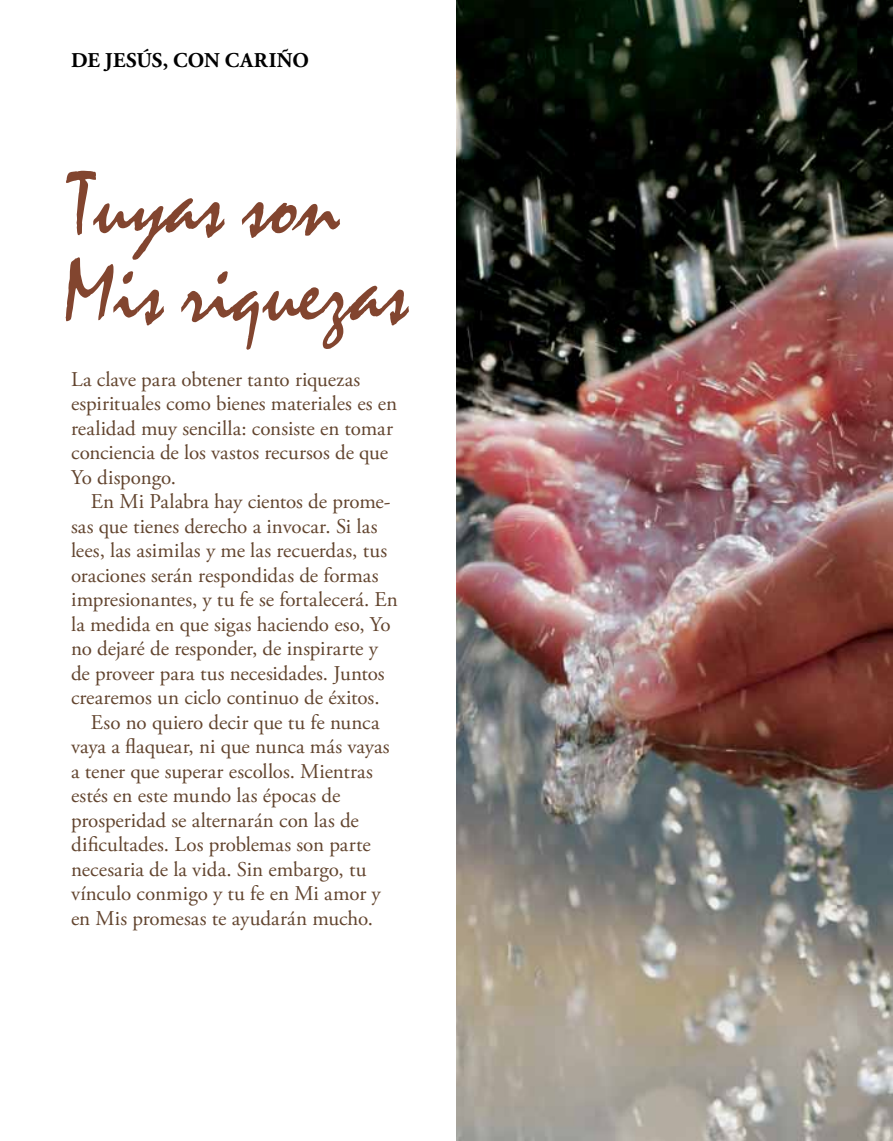
<style>
.page{position:relative;width:893px;height:1141px;background:#fff}
.page>*{position:absolute;margin:0;border:0;box-sizing:border-box;transform-origin:0 0}
.t1{font:86.1px/87.5px "Mystical Plain";color:#82452f;scale:.93 1}
.t2{font:21px/24.5px "Adobe Garamond Pro";color:#62442e}
.t3{font:700 21px "Adobe Garamond Pro";letter-spacing:.005em;color:#000}
</style>
<div class="page">
<img style="left:456px;top:0;width:437px;height:1141px">
<p class="t3" style="left:71px;top:48px;width:239px">DE JESÚS, CON CARIÑO</p>
<h1 class="t1" style="left:64px;top:165px;width:371px">Tuyas son<br>Mis riquezas</h1>
<p class="t2" style="left:71px;top:367px;width:328px">La clave para obtener tanto riquezas espirituales como bienes materiales es en realidad muy sencilla: consiste en tomar conciencia de los vastos recursos de que Yo dispongo.</p>
<p class="t2" style="left:91px;top:490px;width:301px">En Mi Palabra hay cientos de prome-</p>
<p class="t2" style="left:71px;top:514px;width:308px">sas que tienes derecho a invocar. Si las</p>
<p class="t2" style="left:71px;top:539px;width:318px">lees, las asimilas y me las recuerdas, tus</p>
<p class="t2" style="left:71px;top:563px;width:309px">oraciones serán respondidas de formas</p>
<p class="t2" style="left:71px;top:588px;width:328px">impresionantes, y tu fe se fortalecerá. En</p>
<p class="t2" style="left:71px;top:612px;width:321px">la medida en que sigas haciendo eso, Yo</p>
<p class="t2" style="left:71px;top:637px;width:308px">no dejaré de responder, de inspirarte y</p>
<p class="t2" style="left:71px;top:661px;width:315px">de proveer para tus necesidades. Juntos</p>
<p class="t2" style="left:71px;top:686px;width:310px">crearemos un ciclo continuo de éxitos.</p>
<p class="t2" style="left:91px;top:710px;width:290px">Eso no quiero decir que tu fe nunca</p>
<p class="t2" style="left:71px;top:735px;width:320px">vaya a flaquear, ni que nunca más vayas</p>
<p class="t2" style="left:71px;top:759px;width:303px">a tener que superar escollos. Mientras</p>
<p class="t2" style="left:71px;top:784px;width:271px">estés en este mundo las épocas de</p>
<p class="t2" style="left:71px;top:808px;width:289px">prosperidad se alternarán con las de</p>
<p class="t2" style="left:71px;top:833px;width:301px">dificultades. Los problemas son parte</p>
<p class="t2" style="left:71px;top:857px;width:297px">necesaria de la vida. Sin embargo, tu</p>
<p class="t2" style="left:71px;top:882px;width:311px">vínculo conmigo y tu fe en Mi amor y</p>
<p class="t2" style="left:71px;top:907px;width:303px">en Mis promesas te ayudarán mucho.</p>
</div>
